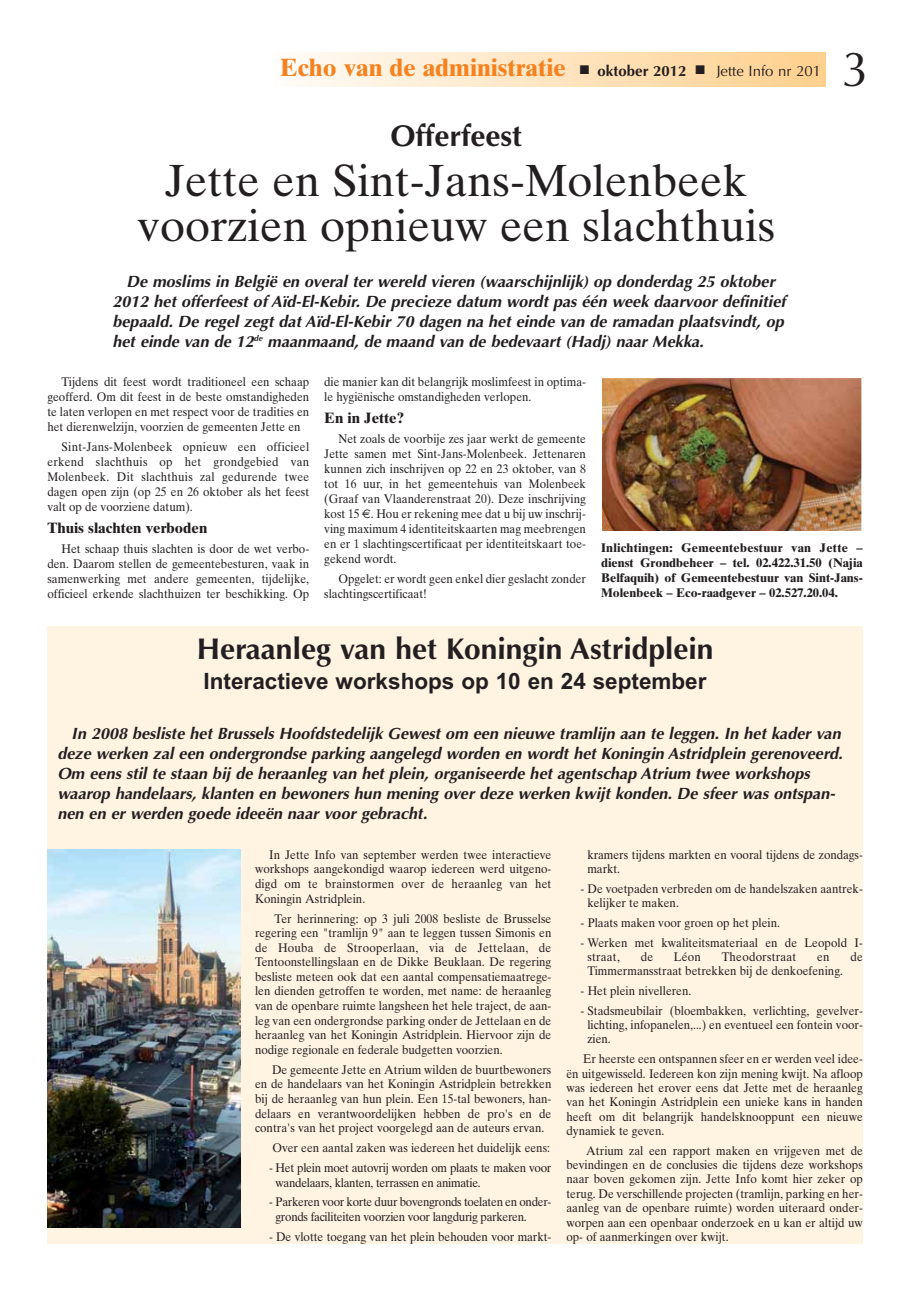
<style>
.page{position:relative;width:922px;height:1292px;background:#fff}
.page>*{position:absolute;margin:0;border:0;box-sizing:border-box;transform-origin:0 0}
.t1{font:49.25px "Optima";color:#231f20}
.t2{font:45px/45px "Times Ten";color:#231f20;text-align:center}
.t3{font:700 30px "Optima";color:#231f20}
.t4{font:700 25px "Times Ten";color:#f5821f}
.t5{font:700 22.5px "Arial";color:#231f20}
.t6{font:italic 700 16.25px/20px "Optima";color:#231f20}
.t7{font:700 15px "Times Ten";color:#231f20}
.t8{font:12.5px/15px "Times Ten";color:#231f20;text-align:justify;scale:.93 1}
.t9{font:12.5px/14.6px "Times Ten";letter-spacing:-.025em;color:#231f20;scale:.93 1}
.t10{font:700 12.5px/15px "Times Ten";color:#231f20;text-align:justify}
.t11{font:12.5px "Times Ten";letter-spacing:.02em;color:#231f20;scale:.93 1}
.s1{color:#231f20}
.s2{font-family:"Optima";font-size:15px;color:#231f20}
.s3{font-family:"Optima";font-weight:400;font-size:15px;color:#231f20}
.s4{font-family:"Euro Sans"}
</style>
<div class="page">
<div style="left:269px;top:52px;width:556px;height:34px;background:linear-gradient(to right,#fffcf9,#ffcf8c)"></div>
<div style="left:47px;top:626px;width:815px;height:617px;background:#fff3e2"></div>
<img style="left:47px;top:849px;width:193px;height:378px">
<img style="left:602px;top:378px;width:259px;height:152px">
<h3 class="t4" style="left:280px;top:58px;width:542px">Echo van de administratie <span class="s1">■</span> <span class="s2">oktober 2012</span> <span class="s1">■</span> <span class="s3">Jette Info nr 201</span></h3>
<h1 class="t1" style="left:841px;top:49px;width:29px">3</h1>
<h3 class="t3" style="left:390px;top:123px;width:133px">Offerfeest</h3>
<h2 class="t2" style="left:137px;top:163px;width:639px">Jette en Sint-Jans-Molenbeek voorzien opnieuw een slachthuis</h2>
<p class="t6" style="left:112px;top:273px;width:676px;text-indent:14px">De moslims in België en overal ter wereld vieren (waarschijnlijk) op donderdag 25 oktober 2012 het offerfeest of Aïd-El-Kebir. De precieze datum wordt pas één week daarvoor definitief bepaald. De regel zegt datAïd-El-Kebir 70 dagen na het einde van de ramadan plaatsvindt, op het einde van de 12<sup>de</sup> maanmaand, de maand van de bedevaart (Hadj) naar Mekka.</p>
<p class="t8" style="left:47px;top:375px;width:283px;text-indent:14px">Tijdens dit feest wordt traditioneel een schaap geofferd. Om dit feest in de beste omstandigheden te laten verlopen en met respect voor de tradities en het dierenwelzijn, voorzien de gemeenten Jette en</p>
<p class="t8" style="left:47px;top:441px;width:283px;text-indent:14px">Sint-Jans-Molenbeek opnieuw een officieel erkend slachthuis op het grondgebied van Molenbeek. Dit slachthuis zal gedurende twee dagen open zijn (op 25 en 26 oktober als het feest valt op de voorziene datum).</p>
<p class="t7" style="left:47px;top:522px;width:161px">Thuis slachten verboden</p>
<p class="t8" style="left:47px;top:542px;width:283px;text-indent:14px">Het schaap thuis slachten is door de wet verbo&shy;den. Daarom stellen de gemeentebesturen, vaak in samenwerking met andere gemeenten, tijdelijke, officieel erkende slachthuizen ter beschikking. Op</p>
<p class="t8" style="left:324px;top:375px;width:283px">die manier kan dit belangrijk moslimfeest in optima&shy;le hygiënische omstandigheden verlopen.</p>
<p class="t7" style="left:324px;top:412px;width:81px">En in Jette?</p>
<p class="t8" style="left:324px;top:432px;width:283px;text-indent:14px">Net zoals de voorbije zes jaar werkt de gemeente Jette samen met Sint-Jans-Molenbeek. Jettenaren kunnen zich inschrijven op 22 en 23 oktober, van 8 tot 16 uur, in het gemeentehuis van Molenbeek (Graaf van Vlaanderenstraat 20). Deze inschrijving kost 15 <span class="s4">€</span>. Hou er rekening mee dat u bij uw inschrij&shy;ving maximum 4 identiteitskaarten mag meebrengen en er 1 slachtingscertificaat per identiteitskaart toe&shy;gekend wordt.</p>
<p class="t8" style="left:324px;top:572px;width:283px;text-indent:14px">Opgelet: er wordt geen enkel dier geslacht zonder slachtingscertificaat!</p>
<p class="t10" style="left:601px;top:541px;width:263px">Inlichtingen: Gemeentebestuur van Jette – dienst Grondbeheer – tel. 02.422.31.50 (Najia Belfaquih) of Gemeentebestuur van Sint-Jans-Molenbeek – Eco-raadgever – 02.527.20.04.</p>
<h3 class="t3" style="left:197px;top:636px;width:518px">Heraanleg van het Koningin Astridplein</h3>
<h3 class="t5" style="left:204px;top:672px;width:504px">Interactieve workshops op 10 en 24 september</h3>
<p class="t6" style="left:57px;top:725px;width:789px;text-indent:14px">In 2008 besliste het Brussels Hoofdstedelijk Gewest om een nieuwe tramlijn aan te leggen. In het kader van deze werken zal een ondergrondse parking aangelegd worden en wordt het Koningin Astridplein gerenoveerd.<br>Om eens stil te staan bij de heraanleg van het plein, organiseerde het agentschap Atrium twee workshops waarop handelaars, klanten en bewoners hun mening over deze werken kwijt konden. De sfeer was ontspan&shy;nen en er werden goede ideeën naar voor gebracht.</p>
<p class="t8" style="left:255px;top:848px;width:320px;line-height:14.6px;text-indent:14px">In Jette Info van september werden twee interactieve workshops aangekondigd waarop iedereen werd uitgeno&shy;digd om te brainstormen over de heraanleg van het Koningin Astridplein.</p>
<p class="t8" style="left:255px;top:912px;width:320px;line-height:14.6px;text-indent:20px">Ter herinnering: op 3 juli 2008 besliste de Brusselse regering een "tramlijn 9" aan te leggen tussen Simonis en de Houba de Strooperlaan, via de Jettelaan, de Tentoonstellingslaan en de Dikke Beuklaan. De regering besliste meteen ook dat een aantal compensatiemaatrege&shy;len dienden getroffen te worden, met name: de heraanleg van de openbare ruimte langsheen het hele traject, de aan&shy;leg van een ondergrondse parking onder de Jettelaan en de heraanleg van het Koningin Astridplein. Hiervoor zijn de nodige regionale en federale budgetten voorzien.</p>
<p class="t8" style="left:255px;top:1063px;width:320px;line-height:14.6px;text-indent:17px">De gemeente Jette en Atrium wilden de buurtbewoners en de handelaars van het Koningin Astridplein betrekken bij de heraanleg van hun plein. Een 15-tal bewoners, han&shy;delaars en verantwoordelijken hebben de pro's en de contra's van het project voorgelegd aan de auteurs ervan.</p>
<p class="t8" style="left:272px;top:1141px;width:300px">Over een aantal zaken was iedereen het duidelijk eens:</p>
<p class="t9" style="left:275px;top:1161px;width:298px;text-indent:-6px">- Het plein moet autovrij worden om plaats te maken voor wandelaars, klanten, terrassen en animatie.</p>
<p class="t9" style="left:275px;top:1195px;width:298px;text-indent:-6px">- Parkeren voor korte duur bovengronds toelaten en onder&shy;gronds faciliteiten voorzien voor langdurig parkeren.</p>
<p class="t8" style="left:269px;top:1230px;width:305px">- De vlotte toegang van het plein behouden voor markt-</p>
<p class="t8" style="left:587px;top:848px;width:298px;line-height:14.4px">kramers tijdens markten en vooral tijdens de zondags&shy;markt.</p>
<p class="t8" style="left:587px;top:882px;width:298px;line-height:14.4px;text-indent:-7px">- De voetpaden verbreden om de handelszaken aantrek&shy;kelijker te maken.</p>
<p class="t8" style="left:580px;top:916px;width:216px">- Plaats maken voor groen op het plein.</p>
<p class="t8" style="left:587px;top:936px;width:297px;line-height:14.4px;text-indent:-7px">- Werken met kwaliteitsmateriaal en de Leopold I&shy;straat,</p>
<p class="t8" style="left:640px;top:950px;width:15px">de</p>
<p class="t8" style="left:673px;top:950px;width:31px">Léon</p>
<p class="t11" style="left:721px;top:951px;width:82px">Theodorstraat</p>
<p class="t8" style="left:817px;top:950px;width:15px">en</p>
<p class="t8" style="left:850px;top:950px;width:15px">de</p>
<p class="t8" style="left:587px;top:964px;width:276px">Timmermansstraat betrekken bij de denkoefening.</p>
<p class="t8" style="left:580px;top:984px;width:121px">- Het plein nivelleren.</p>
<p class="t8" style="left:587px;top:1004px;width:298px;line-height:14.4px;text-indent:-7px">- Stadsmeubilair (bloembakken, verlichting, gevelver&shy;lichting, infopanelen,...) en eventueel een fontein voor&shy;zien.</p>
<p class="t8" style="left:566px;top:1052px;width:320px;line-height:14.4px;text-indent:17px">Er heerste een ontspannen sfeer en er werden veel idee&shy;ën uitgewisseld. Iedereen kon zijn mening kwijt. Na afloop was iedereen het erover eens dat Jette met de heraanleg van het Koningin Astridplein een unieke kans in handen heeft om dit belangrijk handelsknooppunt een nieuwe dynamiek te geven.</p>
<p class="t8" style="left:566px;top:1144px;width:320px;line-height:14.4px;text-indent:20px">Atrium zal een rapport maken en vrijgeven met de bevindingen en de conclusies die tijdens deze workshops naar boven gekomen zijn. Jette Info komt hier zeker op terug. De verschillende projecten (tramlijn, parking en her&shy;aanleg van de openbare ruimte) worden uiteraard onder&shy;worpen aan een openbaar onderzoek en u kan er altijd uw op- of aanmerkingen over kwijt.</p>
</div>
